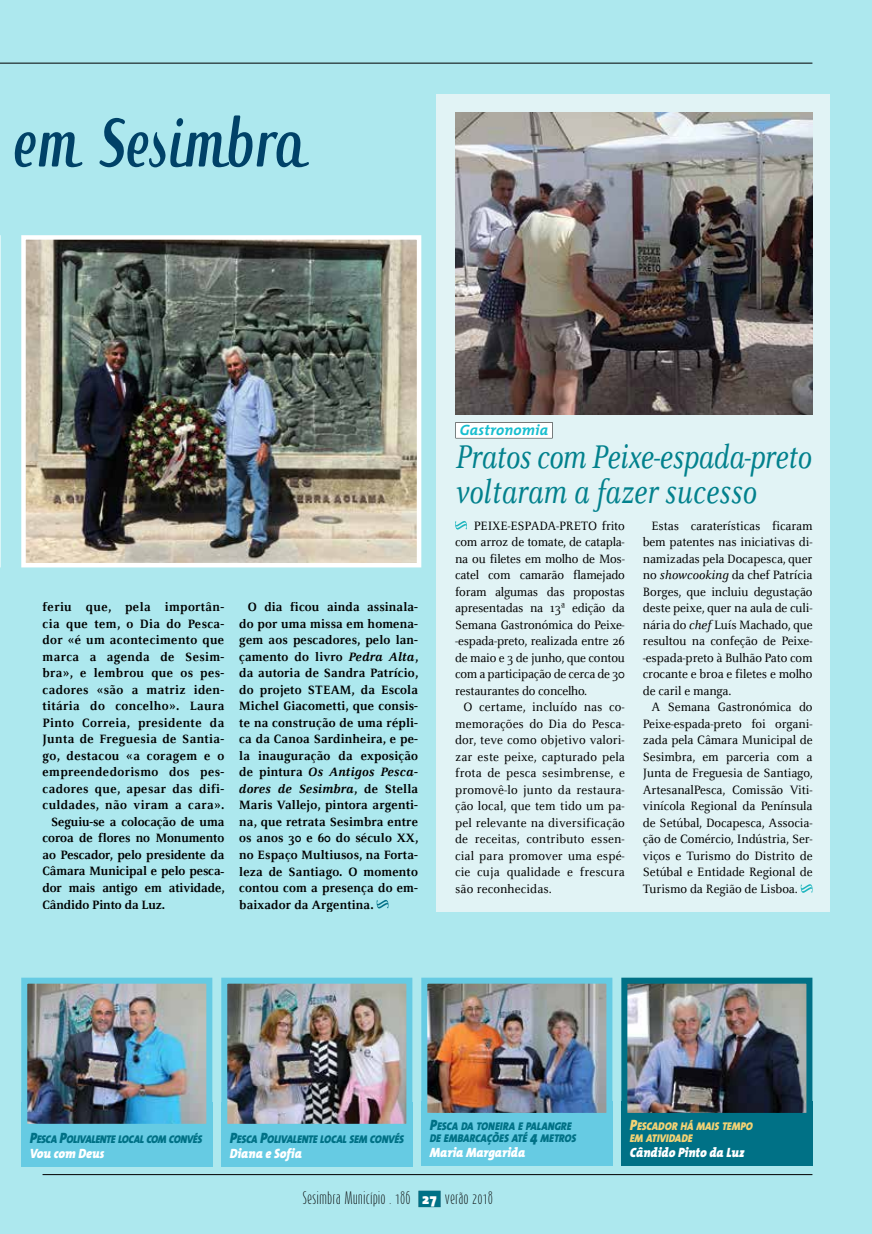
<style>
.page{position:relative;width:872px;height:1234px;background:#fff}
.page>*{position:absolute;margin:0;border:0;box-sizing:border-box;transform-origin:0 0}
.t1{font:73.5px "Jackie Full";color:#004268;scale:.75 1}
.t2{font:italic 34.5px/34.5px "Celeste ST";letter-spacing:-.03em;color:#02818d;scale:.75 1}
.t3{font:300 15px "Schmalhans";color:#000}
.t4{font:italic 700 15px "T Mix";letter-spacing:.01em;color:#16becf}
.t5{font:italic 800 13.5px "T Mix";color:#fff;scale:.9 1}
.t6{font:12.75px/16.5px "Celeste ST";letter-spacing:-.02em;color:#000;text-align:justify;scale:.9 1}
.t7{font:700 12.75px/16.5px "Celeste ST";letter-spacing:.03em;color:#000;text-align:justify;scale:.9 1}
.t8{font:700 12.75px "Celeste ST";letter-spacing:-.01em;color:#000;scale:.9 1}
.t9{font:italic 800 11.25px/12px "T Mix";letter-spacing:-.015em;color:#007186;scale:.9 1}
.t10{font:italic 800 11.25px/12px "T Mix";color:#f3d274;scale:.9 1}
.s1{font-style:italic}
.s2{font-size:15px}
.s3{font-family:"T Mix";font-weight:800;color:#fff}
</style>
<div class="page">
<div style="left:0;top:0;width:872px;height:1233px;background:#ade8ee"></div>
<div style="left:436px;top:94px;width:394px;height:817px;background:#e1f3f5"></div>
<hr style="left:43px;top:1173px;width:769px;height:1px;background:#000">
<div style="left:418px;top:1190px;width:22px;height:16px;background:#007186"></div>
<svg style="left:0;top:235px;width:1px;height:332px"></svg>
<img style="left:26px;top:240px;width:390px;height:322px">
<div style="left:21px;top:235px;width:400px;height:332px;border:4px solid #fff"></div>
<div style="left:21px;top:1101px;width:191px;height:64px;background:#66cbe3"></div>
<div style="left:421px;top:1101px;width:191px;height:64px;background:#66cbe3"></div>
<div style="left:621px;top:1101px;width:191px;height:64px;background:#007186"></div>
<div style="left:221px;top:1101px;width:191px;height:64px;background:#66cbe3"></div>
<img style="left:21px;top:977px;width:792px;height:155px">
<svg style="left:376px;top:900px;width:12px;height:8px"></svg>
<hr style="left:0;top:63px;width:812px;height:1px;background:#000">
<div style="left:455px;top:422px;width:97px;height:16px;background:#788181"></div>
<div style="left:456px;top:422px;width:96px;height:16px;background:#fff"></div>
<svg style="left:455px;top:521px;width:12px;height:9px"></svg>
<svg style="left:800px;top:884px;width:12px;height:9px"></svg>
<img style="left:455px;top:112px;width:357px;height:302px">
<h1 class="t1" style="left:11px;top:100px;width:388px">em Sesimbra</h1>
<p class="t7" style="left:43px;top:599px;width:203px">feriu que, pela importân-</p>
<p class="t7" style="left:43px;top:615px;width:203px">cia que tem, o Dia do Pesca-</p>
<p class="t7" style="left:43px;top:632px;width:203px">dor «é um acontecimento que</p>
<p class="t7" style="left:43px;top:648px;width:203px">marca a agenda de Sesim-</p>
<p class="t7" style="left:43px;top:665px;width:203px">bra», e lembrou que os pes-</p>
<p class="t7" style="left:43px;top:681px;width:203px">cadores «são a matriz iden-</p>
<p class="t7" style="left:43px;top:698px;width:203px">titária do concelho». Laura</p>
<p class="t7" style="left:43px;top:714px;width:203px">Pinto Correia, presidente da</p>
<p class="t7" style="left:43px;top:731px;width:203px">Junta de Freguesia de Santia-</p>
<p class="t7" style="left:43px;top:747px;width:203px">go, destacou «a coragem e o</p>
<p class="t7" style="left:43px;top:764px;width:203px">empreendedorismo dos pes-</p>
<p class="t7" style="left:43px;top:780px;width:203px">cadores que, apesar das difi-</p>
<p class="t7" style="left:43px;top:797px;width:203px">culdades, não viram a cara».</p>
<p class="t8" style="left:51px;top:814px;width:194px">Seguiu-se a colocação de uma</p>
<p class="t8" style="left:43px;top:831px;width:203px">coroa de flores no Monumento</p>
<p class="t8" style="left:43px;top:847px;width:203px">ao Pescador, pelo presidente da</p>
<p class="t8" style="left:43px;top:864px;width:203px">Câmara Municipal e pelo pesca-</p>
<p class="t8" style="left:43px;top:880px;width:204px">dor mais antigo em atividade,</p>
<p class="t8" style="left:43px;top:897px;width:138px">Cândido Pinto da Luz.</p>
<p class="t7" style="left:239px;top:599px;width:200px;text-indent:9px">O dia ficou ainda assinala&shy;do por uma missa em homena&shy;gem aos pescadores, pelo lan&shy;çamento do livro <span class="s1">Pedra Alta</span>, da autoria de Sandra Patrício, do projeto STEAM, da Escola Michel Giacometti, que consis&shy;te na construção de uma répli&shy;ca da Canoa Sardinheira, e pe&shy;la inauguração da exposição de pintura <span class="s1">Os Antigos Pesca&shy;dores de Sesimbra</span>, de Stella Maris Vallejo, pintora argenti&shy;na, que retrata Sesimbra entre os anos 30 e 60 do século XX, no Espaço Multiusos, na Forta&shy;leza de Santiago. O momento contou com a presença do em&shy;baixador da Argentina.</p>
<p class="t4" style="left:460px;top:417px;width:90px">Gastronomia</p>
<h2 class="t2" style="left:455px;top:441px;width:476px">Pratos com Peixe-espada-preto voltaram a fazer sucesso</h2>
<p class="t6" style="left:455px;top:517px;width:190px;text-align:left;text-indent:19px">PEIXE-ESPADA-PRETO frito com arroz de tomate, de catapla--- na ou filetes em molho de Mos&shy;catel com camarão flamejado foram algumas das propostas apresentadas na 13ª edição da<br>Semana Gastronómica do Peixe--espada-preto, realizada entre 26 de maio e 3 de junho, que contou com a participação de cerca de 30 restaurantes do concelho.</p>
<p class="t6" style="left:455px;top:699px;width:190px;text-indent:9px">O certame, incluído nas co&shy;memorações do Dia do Pesca&shy;dor, teve como objetivo valori&shy;zar este peixe, capturado pela frota de pesca sesimbrense, e promovê-lo junto da restaura&shy;ção local, que tem tido um pa&shy;pel relevante na diversificação de receitas, contributo essen&shy;cial para promover uma espé&shy;cie cuja qualidade e frescura são reconhecidas.</p>
<p class="t6" style="left:643px;top:517px;width:190px;text-indent:9px">Estas caraterísticas ficaram bem patentes nas iniciativas di&shy;namizadas pela Docapesca, quer no <span class="s1">showcooking</span> da chef Patrícia Borges, que incluiu degustação deste peixe, quer na aula de culi&shy;nária do <span class="s1">chef</span> Luís Machado, que resultou na confeção de Peixe--espada-preto à Bulhão Pato com crocante e broa e filetes e molho de caril e manga.</p>
<p class="t6" style="left:643px;top:699px;width:190px;text-indent:9px">A Semana Gastronómica do Peixe-espada-preto foi organi&shy;zada pela Câmara Municipal de Sesimbra, em parceria com a Junta de Freguesia de Santiago, ArtesanalPesca, Comissão Viti&shy;vinícola Regional da Península de Setúbal, Docapesca, Associa&shy;ção de Comércio, Indústria, Ser&shy;viços e Turismo do Distrito de Setúbal e Entidade Regional de Turismo da Região de Lisboa.</p>
<p class="t9" style="left:30px;top:1132px;width:193px"><span class="s2">P</span>ESCA <span class="s2">P</span>OLIVALENTE LOCAL COM CONVÉS</p>
<p class="t5" style="left:30px;top:1141px;width:84px">Vou com Deus</p>
<p class="t9" style="left:230px;top:1132px;width:195px"><span class="s2">P</span>ESCA <span class="s2">P</span>OLIVALENTE LOCAL SEM CONVÉS</p>
<p class="t5" style="left:230px;top:1141px;width:82px">Diana e Sofia</p>
<p class="t9" style="left:430px;top:1119px;width:164px"><span class="s2">P</span>ESCA DA TONEIRA E PALANGRE<br>DE EMBARCAÇÕES ATÉ <span class="s2">4</span> METROS</p>
<p class="t5" style="left:430px;top:1140px;width:107px">Maria Margarida</p>
<p class="t10" style="left:630px;top:1119px;width:138px"><span class="s2">P</span>ESCADOR HÁ MAIS TEMPO<br>EM ATIVIDADE</p>
<p class="t5" style="left:630px;top:1140px;width:129px">Cândido Pinto da Luz</p>
<p class="t3" style="left:302px;top:1188px;width:192px">Sesimbra Município . 186 <span class="s3">27</span> verão 2018</p>
</div>
